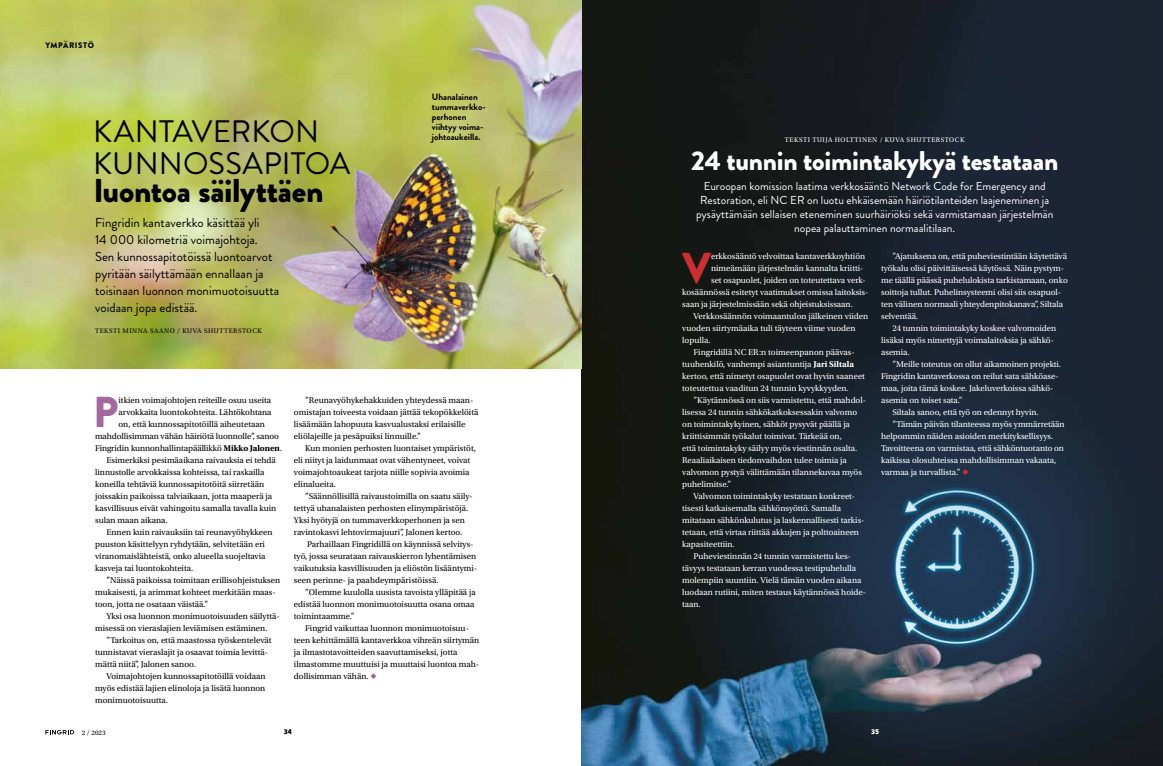
<style>
.page{position:relative;width:1163px;height:766px;background:#fff}
.page>*{position:absolute;margin:0;border:0;box-sizing:border-box;transform-origin:0 0}
.t1{font:900 43.1px "Brandon Grotesque";color:#cd2f30}
.t2{font:900 43.1px "Brandon Grotesque";color:#a46aa0}
.t3{font:900 33px "Brandon Grotesque";letter-spacing:-.01em;color:#000}
.t4{font:31px "Brandon Grotesque";letter-spacing:.005em;color:#000}
.t5{font:900 27px "Brandon Grotesque";letter-spacing:-.01em;color:#fff}
.t6{font:13px/17px "Brandon Grotesque";color:#000}
.t7{font:11.5px/13.8px "Brandon Grotesque";color:#fff;text-align:center}
.t8{font:700 9.2px/10px "Brandon Grotesque";color:#000}
.t9{font:8.8px/12px "Utopia Std";color:#000}
.t10{font:8.8px/12px "Utopia Std";letter-spacing:-.005em;color:#fff}
.t11{font:900 8px "Brandon Grotesque";letter-spacing:.07em;color:#000}
.t12{font:900 7.5px "Source Sans Pro";color:#000}
.t13{font:900 7.5px "Source Sans Pro";color:#fff}
.t14{font:7px "Utopia Std";letter-spacing:.07em;color:#000}
.t15{font:7px "Utopia Std";letter-spacing:.07em;color:#fff}
.s1{font-weight:700}
</style>
<div class="page">
<img style="left:581px;top:0;width:581px;height:765px">
<img style="left:0;top:0;width:581px;height:369px">
<svg style="left:962px;top:469px;width:6px;height:6px"></svg>
<svg style="left:370px;top:673px;width:6px;height:6px"></svg>
<svg style="left:45px;top:730px;width:29px;height:4px"></svg>
<p class="t11" style="left:45px;top:40px;width:50px">YMPÄRISTÖ</p>
<h3 class="t4" style="left:93px;top:110px;width:227px">KANTAVERKON</h3>
<h3 class="t4" style="left:93px;top:142px;width:259px">KUNNOSSAPITOA</h3>
<h2 class="t3" style="left:94px;top:167px;width:230px">luontoa säilyttäen</h2>
<h3 class="t6" style="left:95px;top:214px;width:186px">Fingridin kantaverkko käsittää yli<br>14 000 kilometriä voimajohtoja.<br>Sen kunnossapitotöissä luontoarvot pyritään säilyttämään ennallaan ja toisinaan luonnon monimuotoisuutta voidaan jopa edistää.</h3>
<p class="t14" style="left:95px;top:326px;width:168px">TEKSTI MINNA SAANO / KUVA SHUTTERSTOCK</p>
<p class="t8" style="left:432px;top:92px;width:54px">Uhanalainen tummaverkko&shy;perhonen viihtyy voima-</p>
<p class="t8" style="left:432px;top:132px;width:50px">johtoaukeilla.</p>
<h1 class="t2" style="left:93px;top:381px;width:27px">P</h1>
<p class="t9" style="left:118px;top:394px;width:154px">itkien voimajohtojen reiteille osuu useita</p>
<p class="t9" style="left:118px;top:406px;width:154px">arvokkaita luontokohteita. Lähtökohtana</p>
<p class="t9" style="left:118px;top:418px;width:148px">on, että kunnossapitotöillä aiheutetaan</p>
<p class="t9" style="left:95px;top:430px;width:185px">mahdollisimman vähän häiriötä luonnolle”, sanoo</p>
<p class="t9" style="left:95px;top:442px;width:188px">Fingridin kunnonhallintapäällikkö <span class="s1">Mikko Jalonen</span>.</p>
<p class="t9" style="left:106px;top:454px;width:171px">Esimerkiksi pesimäaikana raivauksia ei tehdä</p>
<p class="t9" style="left:95px;top:466px;width:171px">linnustolle arvokkaissa kohteissa, tai raskailla</p>
<p class="t9" style="left:95px;top:478px;width:170px">koneilla tehtäviä kunnossapitotöitä siirretään</p>
<p class="t9" style="left:95px;top:490px;width:178px">joissakin paikoissa talviaikaan, jotta maaperä ja</p>
<p class="t9" style="left:95px;top:502px;width:183px">kasvillisuus eivät vahingoitu samalla tavalla kuin</p>
<p class="t9" style="left:95px;top:514px;width:74px">sulan maan aikana.</p>
<p class="t9" style="left:106px;top:526px;width:168px">Ennen kuin raivauksiin tai reunavyöhykkeen</p>
<p class="t9" style="left:95px;top:538px;width:171px">puuston käsittelyyn ryhdytään, selvitetään eri</p>
<p class="t9" style="left:95px;top:550px;width:172px">viranomaislähteistä, onko alueella suojeltavia</p>
<p class="t9" style="left:95px;top:562px;width:100px">kasveja tai luontokohteita.</p>
<p class="t9" style="left:106px;top:574px;width:175px">”Näissä paikoissa toimitaan erillisohjeistuksen</p>
<p class="t9" style="left:95px;top:586px;width:182px">mukaisesti, ja arimmat kohteet merkitään maas-</p>
<p class="t9" style="left:95px;top:598px;width:115px">toon, jotta ne osataan väistää.”</p>
<p class="t9" style="left:106px;top:610px;width:175px">Yksi osa luonnon monimuotoisuuden säilyttä-</p>
<p class="t9" style="left:95px;top:622px;width:177px">misessä on vieraslajien leviämisen estäminen.   </p>
<p class="t9" style="left:106px;top:634px;width:167px">”Tarkoitus on, että maastossa työskentelevät</p>
<p class="t9" style="left:95px;top:646px;width:174px">tunnistavat vieraslajit ja osaavat toimia levittä-</p>
<p class="t9" style="left:95px;top:658px;width:102px">mättä niitä”, Jalonen sanoo.</p>
<p class="t9" style="left:106px;top:670px;width:161px">Voimajohtojen kunnossapitotöillä voidaan</p>
<p class="t9" style="left:95px;top:682px;width:172px">myös edistää lajien elinoloja ja lisätä luonnon</p>
<p class="t9" style="left:95px;top:694px;width:74px">monimuotoisuutta.</p>
<p class="t9" style="left:294px;top:394px;width:186px;text-indent:11px">”Reunavyöhykehakkuiden yhteydessä maan&shy;omistajan toiveesta voidaan jättää tekopökkelöitä lisäämään lahopuuta kasvualustaksi erilaisille eliölajeille ja pesäpuiksi linnuille.”</p>
<p class="t9" style="left:294px;top:442px;width:183px;text-indent:11px">Kun monien perhosten luontaiset ympäristöt, eli niityt ja laidunmaat ovat vähentyneet, voivat voimajohtoaukeat tarjota niille sopivia avoimia elinalueita.</p>
<p class="t9" style="left:294px;top:490px;width:180px;text-indent:11px">”Säännöllisillä raivaustoimilla on saatu säily&shy;tettyä uhanalaisten perhosten elinympäristöjä.<br>Yksi hyötyjä on tummaverkkoperhonen ja sen ravintokasvi lehtovirmajuuri”, Jalonen kertoo.</p>
<p class="t9" style="left:294px;top:538px;width:185px;text-indent:13px">Parhaillaan Fingridillä on käynnissä selvitys&shy;työ, jossa seurataan raivauskierron lyhentämisen vaikutuksia kasvillisuuden ja eliöstön lisääntymi&shy;seen perinne- ja paahdeympäristöissä.</p>
<p class="t9" style="left:294px;top:586px;width:183px;text-indent:11px">”Olemme kuulolla uusista tavoista ylläpitää ja edistää luonnon monimuotoisuutta osana omaa toimintaamme.”   </p>
<p class="t9" style="left:294px;top:622px;width:187px;text-indent:11px">Fingrid vaikuttaa luonnon monimuotoisuu&shy;teen kehittämällä kantaverkkoa vihreän siirtymän ja ilmastotavoitteiden saavuttamiseksi, jotta ilmastomme muuttuisi ja muuttaisi luontoa mah&shy;dollisimman vähän.</p>
<p class="t15" style="left:784px;top:136px;width:181px">TEKSTI TUIJA HOLTTINEN / KUVA SHUTTERSTOCK</p>
<h3 class="t5" style="left:691px;top:141px;width:368px">24 tunnin toimintakykyä testataan</h3>
<p class="t7" style="left:696px;top:179px;width:359px">Euroopan komission laatima verkkosääntö Network Code for Emergency and Restoration, eli NC ER on luotu ehkäisemään häiriötilanteiden laajeneminen ja pysäyttämään sellaisen eteneminen suurhäiriöksi sekä varmistamaan järjestelmän nopea palauttaminen normaalitilaan.</p>
<h1 class="t1" style="left:682px;top:237px;width:30px">V</h1>
<p class="t10" style="left:711px;top:250px;width:156px">erkkosääntö velvoittaa kantaverkkoyhtiön</p>
<p class="t10" style="left:880px;top:250px;width:188px;text-indent:11px">”Ajatuksena on, että puheviestintään käytettävä työkalu olisi päivittäisessä käytössä. Näin pystym&shy;me täällä päässä puhelulokista tarkistamaan, onko soittoja tullut. Puhelinsysteemi olisi siis osapuol&shy;ten välinen normaali yhteydenpitokanava”, Siltala selventää.</p>
<p class="t10" style="left:880px;top:322px;width:177px;text-indent:11px">24 tunnin toimintakyky koskee valvomoiden lisäksi myös nimettyjä voimalaitoksia ja sähkö&shy;asemia.</p>
<p class="t10" style="left:892px;top:358px;width:170px">”Meille toteutus on ollut aikamoinen projekti.</p>
<p class="t10" style="left:880px;top:370px;width:179px">Fingridin kantaverkossa on reilut sata sähköase-</p>
<p class="t10" style="left:880px;top:382px;width:172px">maa, joita tämä koskee. Jakeluverkoissa sähkö-</p>
<p class="t10" style="left:880px;top:394px;width:83px">asemia on toiset sata.”</p>
<p class="t10" style="left:892px;top:406px;width:148px">Siltala sanoo, että työ on edennyt hyvin.</p>
<p class="t10" style="left:892px;top:418px;width:174px">”Tämän päivän tilanteessa myös ymmärretään</p>
<p class="t10" style="left:880px;top:430px;width:174px">helpommin näiden asioiden merkityksellisyys.</p>
<p class="t10" style="left:880px;top:442px;width:184px">Tavoitteena on varmistaa, että sähköntuotanto on</p>
<p class="t10" style="left:880px;top:454px;width:177px">kaikissa olosuhteissa mahdollisimman vakaata,</p>
<p class="t10" style="left:880px;top:466px;width:81px">varmaa ja turvallista.”</p>
<p class="t10" style="left:711px;top:262px;width:154px">nimeämään järjestelmän kannalta kriitti-</p>
<p class="t10" style="left:711px;top:274px;width:156px">set osapuolet, joiden on toteutettava verk-</p>
<p class="t10" style="left:682px;top:286px;width:187px">kosäännössä esitetyt vaatimukset omissa laitoksis-</p>
<p class="t10" style="left:682px;top:298px;width:172px">saan ja järjestelmissään sekä ohjeistuksissaan.</p>
<p class="t10" style="left:693px;top:310px;width:176px">Verkkosäännön voimaantulon jälkeinen viiden</p>
<p class="t10" style="left:682px;top:322px;width:175px">vuoden siirtymäaika tuli täyteen viime vuoden</p>
<p class="t10" style="left:682px;top:334px;width:30px">lopulla.</p>
<p class="t10" style="left:693px;top:346px;width:162px">Fingridillä NC ER:n toimeenpanon päävas-</p>
<p class="t10" style="left:682px;top:358px;width:173px">tuuhenkilö, vanhempi asiantuntija <span class="s1">Jari Siltala</span></p>
<p class="t10" style="left:682px;top:370px;width:184px">kertoo, että nimetyt osapuolet ovat hyvin saaneet</p>
<p class="t10" style="left:682px;top:382px;width:168px">toteutettua vaaditun 24 tunnin kyvykkyyden.</p>
<p class="t10" style="left:693px;top:394px;width:174px">”Käytännössä on siis varmistettu, että mahdol-</p>
<p class="t10" style="left:682px;top:406px;width:176px">lisessa 24 tunnin sähkökatkoksessakin valvomo</p>
<p class="t10" style="left:682px;top:418px;width:169px">on toimintakykyinen, sähköt pysyvät päällä ja</p>
<p class="t10" style="left:682px;top:430px;width:161px">kriittisimmät työkalut toimivat. Tärkeää on,</p>
<p class="t10" style="left:682px;top:442px;width:176px">että toimintakyky säilyy myös viestinnän osalta.</p>
<p class="t10" style="left:682px;top:454px;width:166px">Reaaliaikaisen tiedonvaihdon tulee toimia ja</p>
<p class="t10" style="left:682px;top:466px;width:181px">valvomon pystyä välittämään tilannekuvaa myös</p>
<p class="t10" style="left:682px;top:478px;width:50px">puhelimitse.”</p>
<p class="t10" style="left:693px;top:490px;width:163px">Valvomon toimintakyky testataan konkreet-</p>
<p class="t10" style="left:682px;top:502px;width:160px">tisesti katkaisemalla sähkönsyöttö. Samalla</p>
<p class="t10" style="left:682px;top:514px;width:184px">mitataan sähkönkulutus ja laskennallisesti tarkis-</p>
<p class="t10" style="left:682px;top:526px;width:178px">tetaan, että virtaa riittää akkujen ja polttoaineen</p>
<p class="t10" style="left:682px;top:538px;width:54px">kapasiteettiin.</p>
<p class="t10" style="left:693px;top:550px;width:159px">Puheviestinnän 24 tunnin varmistettu kes-</p>
<p class="t10" style="left:682px;top:562px;width:175px">tävyys testataan kerran vuodessa testipuhelulla</p>
<p class="t10" style="left:682px;top:574px;width:181px">molempiin suuntiin. Vielä tämän vuoden aikana</p>
<p class="t10" style="left:682px;top:586px;width:185px">luodaan rutiini, miten testaus käytännössä hoide-</p>
<p class="t10" style="left:682px;top:598px;width:20px">taan.</p>
<p class="t14" style="left:82px;top:728px;width:25px">2 / 2023</p>
<p class="t12" style="left:284px;top:726px;width:10px">34</p>
<p class="t13" style="left:870px;top:726px;width:10px">35</p>
</div>
